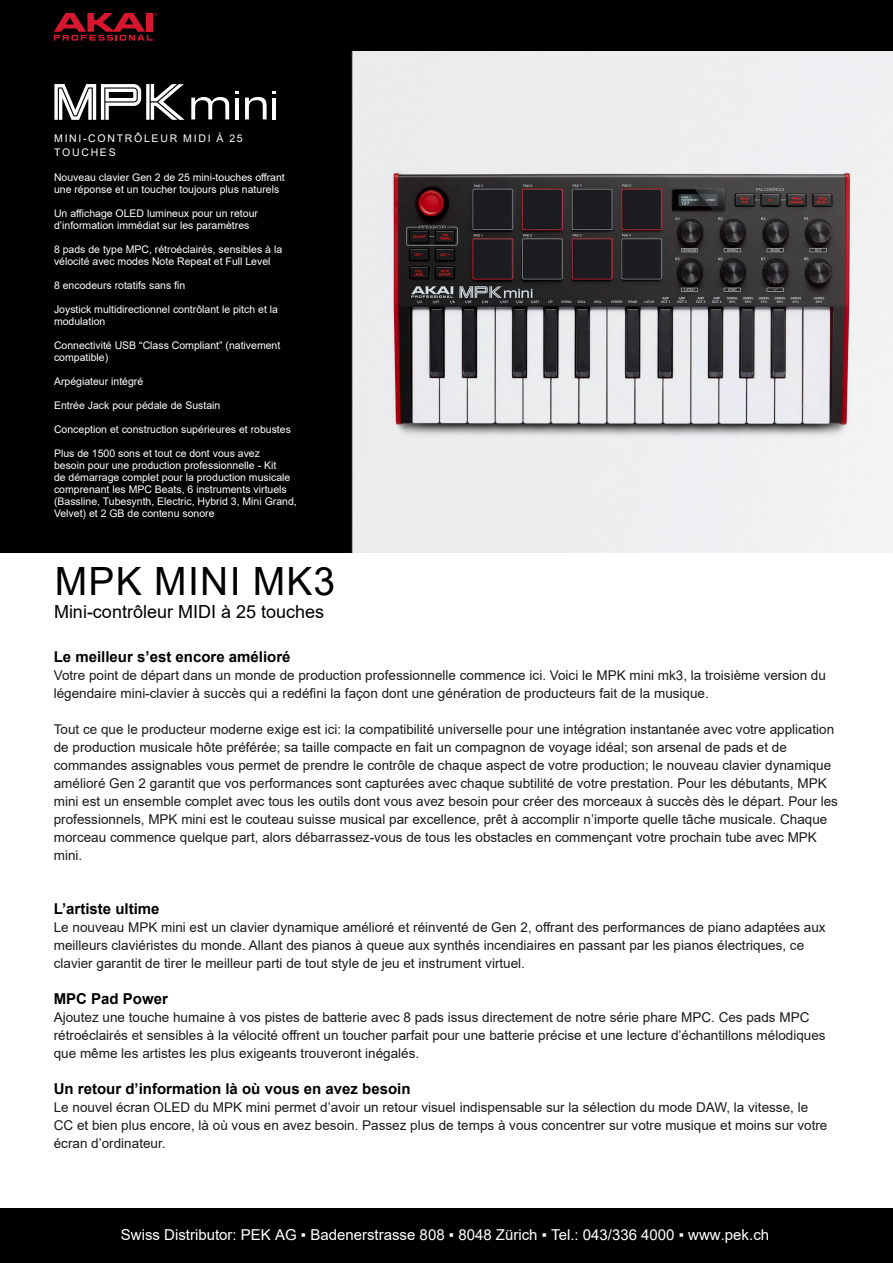
<style>
.page{position:relative;width:893px;height:1263px;background:#fff}
.page>*{position:absolute;margin:0;border:0;box-sizing:border-box;transform-origin:0 0}
.t1{font:39px "Arial";letter-spacing:.035em;color:#000}
.t2{font:18px "Arial";color:#000}
.t3{font:700 15px "Arial";color:#000}
.t4{font:15px "Arial";color:#fff}
.t5{font:13.5px/18px "Arial";color:#1a1a1a}
.t6{font:10.5px/12px "Arial";color:#fff}
.t7{font:10.5px/13.5px "Arial";letter-spacing:.165em;color:#fff}
.s1{color:#000}
</style>
<div class="page">
<div style="left:0;top:0;width:893px;height:53px;background:#000"></div>
<div style="left:0;top:1209px;width:893px;height:54px;background:#000"></div>
<svg style="left:54px;top:13px;width:103px;height:28px"></svg>
<img style="left:0;top:52px;width:893px;height:501px">
<svg style="left:34px;top:73px;width:283px;height:48px;fill:#000"></svg>
<img style="left:351px;top:134px;width:542px;height:338px">
<p class="t7" style="left:54px;top:132px;width:190px">MINI-CONTRÔLEUR MIDI À 25<br>TOUCHES</p>
<p class="t6" style="left:54px;top:171px;width:232px">Nouveau clavier Gen 2 de 25 mini-touches offrant une réponse et un toucher toujours plus naturels</p>
<p class="t6" style="left:54px;top:207px;width:205px">Un affichage OLED lumineux pour un retour d’information immédiat sur les paramètres</p>
<p class="t6" style="left:54px;top:243px;width:230px">8 pads de type MPC, rétroéclairés, sensibles à la vélocité avec modes Note Repeat et Full Level</p>
<p class="t6" style="left:54px;top:279px;width:133px">8 encodeurs rotatifs sans fin</p>
<p class="t6" style="left:54px;top:303px;width:226px">Joystick multidirectionnel contrôlant le pitch et la modulation</p>
<p class="t6" style="left:54px;top:339px;width:228px">Connectivité USB “Class Compliant” (nativement compatible)</p>
<p class="t6" style="left:54px;top:375px;width:91px">Arpégiateur intégré</p>
<p class="t6" style="left:54px;top:400px;width:168px">Entrée Jack pour pédale de Sustain</p>
<p class="t6" style="left:54px;top:424px;width:238px">Conception et construction supérieures et robustes</p>
<p class="t6" style="left:54px;top:448px;width:244px">Plus de 1500 sons et tout ce dont vous avez<br>besoin pour une production professionnelle - Kit<br>de démarrage complet pour la production musicale comprenant les MPC Beats, 6 instruments virtuels (Bassline, Tubesynth, Electric, Hybrid 3, Mini Grand, Velvet) et 2 GB de contenu sonore</p>
<h1 class="t1" style="left:55px;top:555px;width:282px">MPK MINI MK3</h1>
<h2 class="t2" style="left:54px;top:599px;width:272px">Mini-contrôleur MIDI à 25 touches</h2>
<p class="t3" style="left:54px;top:646px;width:238px">Le meilleur s’est encore amélioré</p>
<p class="t5" style="left:54px;top:666px;width:774px">Votre point de départ dans un monde de production professionnelle commence ici. Voici le MPK mini mk3, la troisième version du légendaire mini-clavier à succès qui a redéfini la façon dont une génération de producteurs fait de la musique.</p>
<p class="t5" style="left:54px;top:720px;width:786px">Tout ce que le producteur moderne exige est ici: la compatibilité universelle pour une intégration instantanée avec votre application de production musicale hôte préférée; sa taille compacte en fait un compagnon de voyage idéal; son arsenal de pads et de commandes assignables vous permet de prendre le contrôle de chaque aspect de votre production; le nouveau clavier dynamique amélioré Gen 2 garantit que vos performances sont capturées avec chaque subtilité de votre prestation. Pour les débutants, MPK mini est un ensemble complet avec tous les outils dont vous avez besoin pour créer des morceaux à succès dès le départ. Pour les professionnels, MPK mini est le couteau suisse musical par excellence, prêt à accomplir n’importe quelle tâche musicale. Chaque morceau commence quelque part, alors débarrassez-vous de tous les obstacles en commençant votre prochain tube avec MPK mini.</p>
<p class="t3" style="left:54px;top:898px;width:107px">L’artiste ultime</p>
<p class="t5" style="left:54px;top:918px;width:773px">Le nouveau MPK mini est un clavier dynamique amélioré et réinventé de Gen 2, offrant des performances de piano adaptées aux meilleurs claviéristes du monde. Allant des pianos à queue aux synthés incendiaires en passant par les pianos électriques, ce clavier garantit de tirer le meilleur parti de tout style de jeu et instrument virtuel.</p>
<p class="t3" style="left:54px;top:988px;width:116px">MPC Pad Power</p>
<p class="t5" style="left:54px;top:1008px;width:773px">Ajoutez une touche humaine à vos pistes de batterie avec 8 pads issus directement de notre série phare MPC. Ces pads MPC rétroéclairés et sensibles à la vélocité offrent un toucher parfait pour une batterie précise et une lecture d’échantillons mélodiques que même les artistes les plus exigeants trouveront inégalés.</p>
<p class="t3" style="left:54px;top:1078px;width:358px">Un retour d’information là où vous en avez besoin</p>
<p class="t5" style="left:54px;top:1098px;width:775px">Le nouvel écran OLED du MPK mini permet d’avoir un retour visuel indispensable sur la sélection du mode DAW, la vitesse, le<br>CC et bien plus encore, là où vous en avez besoin. Passez plus de temps à vous concentrer sur votre musique et moins sur votre écran d’ordinateur.</p>
<p class="t4" style="left:121px;top:1224px;width:678px">Swiss Distributor: PEK AG ▪ Badenerstrasse 808 ▪ 8048 Zürich ▪ Tel.: 043/336 4000 ▪ www.pek.ch<span class="s1">pek.</span></p>
</div>
